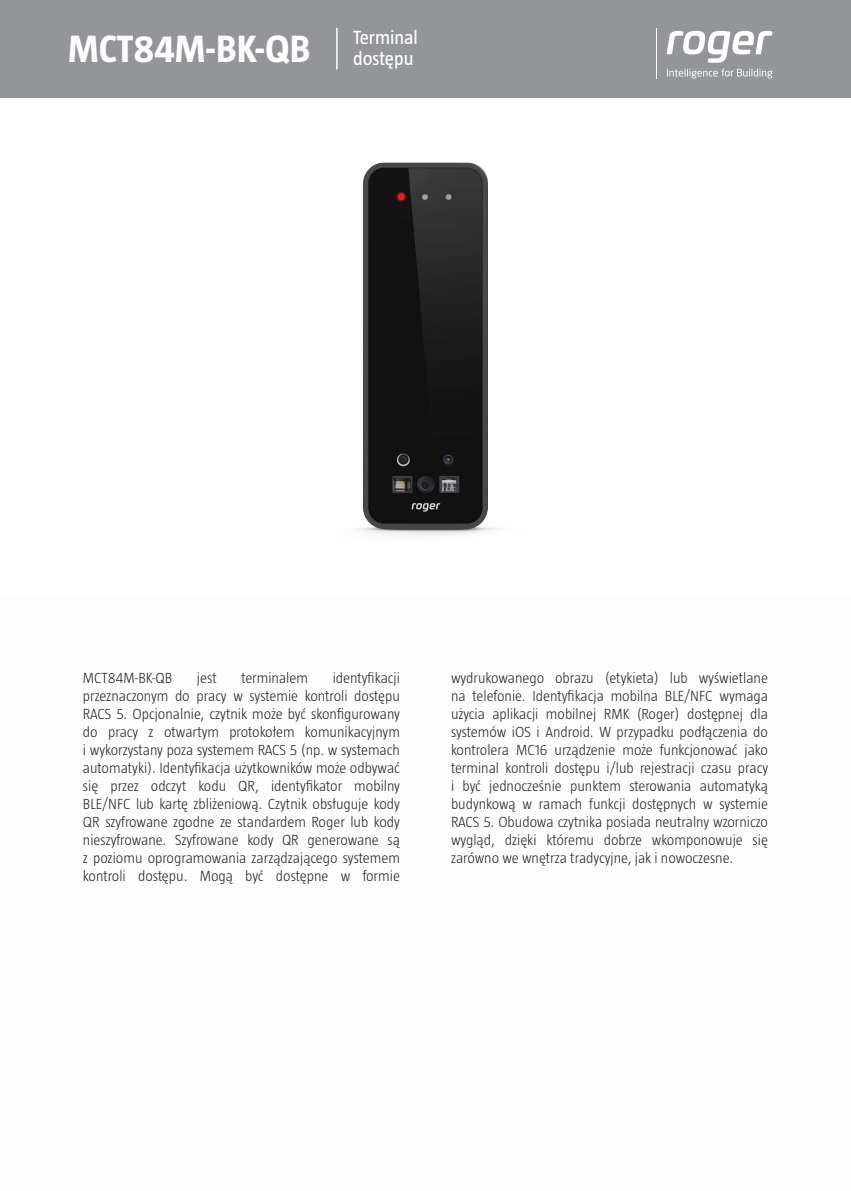
<style>
.page{position:relative;width:851px;height:1191px;background:#fff}
.page>*{position:absolute;margin:0;border:0;box-sizing:border-box;transform-origin:0 0}
.t1{font:700 39px "Taz";color:#fff}
.t2{font:19.5px/21px "Taz";color:#fff}
.t3{font:300 15px/18px "Taz";color:#231f20;text-align:justify}
</style>
<div class="page">
<div style="left:0;top:0;width:850px;height:98px;background:#939598"></div>
<hr style="left:336px;top:28px;width:1px;height:41px;background:#fff">
<hr style="left:655px;top:28px;width:1px;height:51px;background:#fff">
<svg style="left:667px;top:69px;width:105px;height:9px"></svg>
<svg style="left:666px;top:31px;width:106px;height:32px"></svg>
<img style="left:357px;top:162px;width:139px;height:373px">
<h1 class="t1" style="left:68px;top:27px;width:243px">MCT84M-BK-QB</h1>
<h2 class="t2" style="left:353px;top:26px;width:66px">Terminal dostępu</h2>
<p class="t3" style="left:83px;top:668px;width:318px;text-indent:250px">identyfikacji przeznaczonym do pracy w systemie kontroli dostępu RACS 5. Opcjonalnie, czytnik może być skonfigurowany do pracy z otwartym protokołem komunikacyjnym i wykorzystany poza systemem RACS 5 (np. w systemach automatyki). Identyfikacja użytkowników może odbywać się przez odczyt kodu QR, identyfikator mobilny BLE/NFC lub kartę zbliżeniową. Czytnik obsługuje kody QR szyfrowane zgodne ze standardem Roger lub kody nieszyfrowane. Szyfrowane kody QR generowane są z poziomu oprogramowania zarządzającego systemem kontroli dostępu. Mogą być dostępne w formie</p>
<p class="t3" style="left:451px;top:668px;width:318px">wydrukowanego obrazu (etykieta) lub wyświetlane na telefonie. Identyfikacja mobilna BLE/NFC wymaga użycia aplikacji mobilnej RMK (Roger) dostępnej dla systemów iOS i Android. W przypadku podłączenia do kontrolera MC16 urządzenie może funkcjonować jako terminal kontroli dostępu i/lub rejestracji czasu pracy i być jednocześnie punktem sterowania automatyką budynkową w ramach funkcji dostępnych w systemie RACS 5. Obudowa czytnika posiada neutralny wzorniczo wygląd, dzięki któremu dobrze wkomponowuje się zarówno we wnętrza tradycyjne, jak i nowoczesne.</p>
<p class="t3" style="left:83px;top:668px;width:91px">MCT84M-BK-QB</p>
<p class="t3" style="left:197px;top:668px;width:21px">jest</p>
<p class="t3" style="left:241px;top:668px;width:68px">terminalem</p>
</div>
